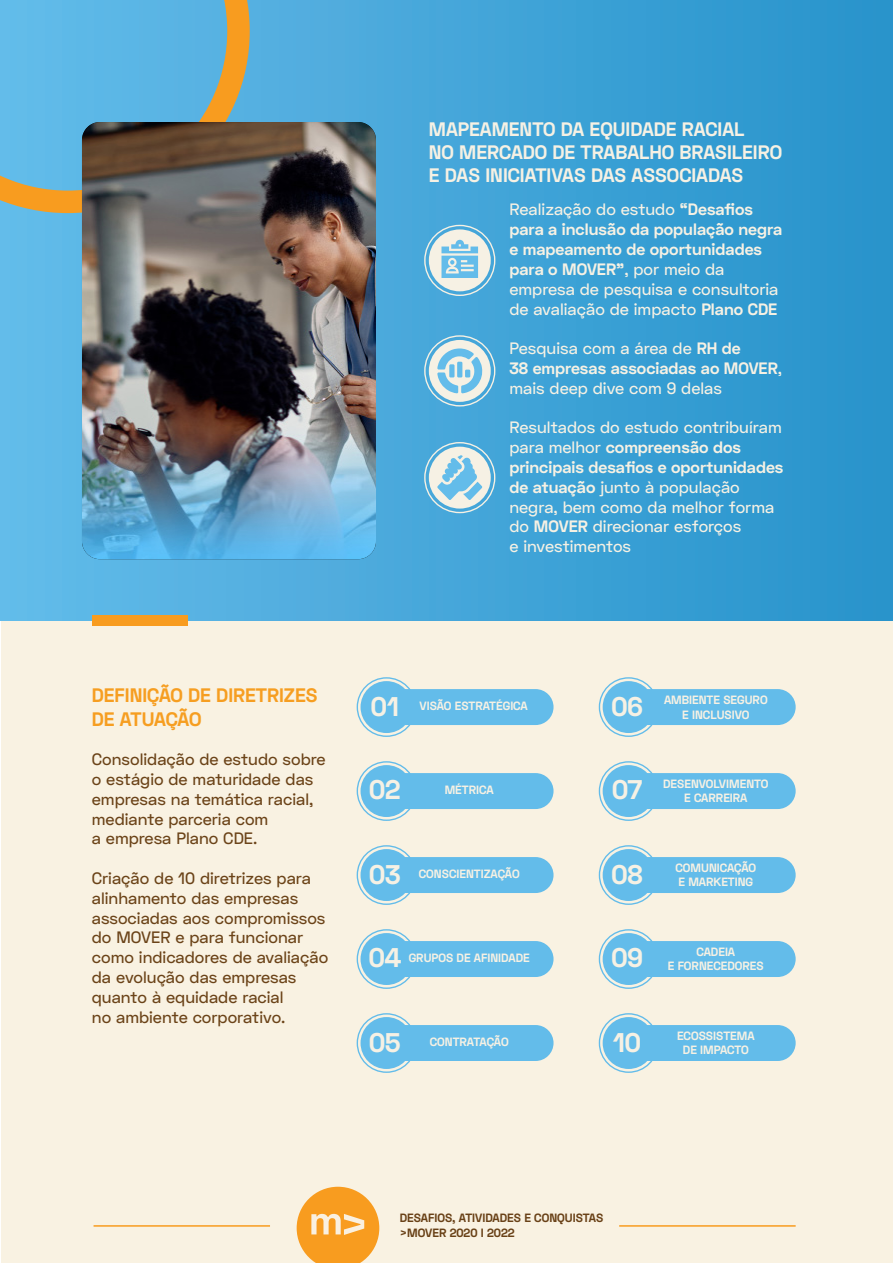
<style>
.page{position:relative;width:893px;height:1263px;background:#fff}
.page>*{position:absolute;margin:0;border:0;box-sizing:border-box;transform-origin:0 0}
.t1{font:700 27px "Space Grotesk";color:#f6f1e4}
.t2{font:700 19.5px "Space Grotesk";color:#f6f1e4}
.t3{font:700 19.5px "Space Grotesk";color:#f69e21}
.t4{font:500 16.5px/19.8px "Space Grotesk";color:#f6f1e4}
.t5{font:500 16.5px/19.8px "Space Grotesk";color:#6b4318}
.t6{font:700 16.5px "Space Grotesk";color:#f6f1e4}
.t7{font:700 12px "Space Grotesk";color:#f6f1e4}
.t8{font:700 12px/14.4px "Space Grotesk";color:#694117}
.s1{font-weight:700}
.s2{font-weight:500}
</style>
<div class="page">
<div style="left:1px;top:1px;width:891px;height:1262px;background:#f9f2e2"></div>
<hr style="left:94px;top:1225px;width:176px;height:2px;background:#f89c1f">
<hr style="left:619px;top:1225px;width:177px;height:2px;background:#f89c1f">
<svg style="left:297px;top:1187px;width:82px;height:76px"></svg>
<div style="left:0;top:0;width:893px;height:621px;background:linear-gradient(to right,#65bcea,#2793cb)"></div>
<svg style="left:0;top:0;width:250px;height:213px;background:#6fb3cd"></svg>
<div style="left:92px;top:615px;width:96px;height:11px;background:#f89c1f"></div>
<div style="left:429px;top:229px;width:62px;height:62px;background:#f6f1e4;border-radius:50%"></div>
<div style="left:429px;top:340px;width:62px;height:62px;background:#f6f1e4;border-radius:50%"></div>
<div style="left:429px;top:447px;width:62px;height:62px;background:#f6f1e4;border-radius:50%"></div>
<div style="left:424px;top:225px;width:71px;height:71px;border:1px solid #f6f1e4;border-radius:50%"></div>
<div style="left:424px;top:335px;width:71px;height:71px;border:1px solid #f6f1e4;border-radius:50%"></div>
<div style="left:424px;top:442px;width:71px;height:71px;border:1px solid #f6f1e4;border-radius:50%"></div>
<div style="left:361px;top:681px;width:51px;height:52px;background:#63bcea;border-radius:50%"></div>
<div style="left:603px;top:681px;width:52px;height:52px;background:#63bcea;border-radius:50%"></div>
<div style="left:361px;top:849px;width:51px;height:52px;background:#63bcea;border-radius:50%"></div>
<div style="left:603px;top:849px;width:52px;height:52px;background:#63bcea;border-radius:50%"></div>
<div style="left:361px;top:765px;width:51px;height:52px;background:#63bcea;border-radius:50%"></div>
<div style="left:603px;top:765px;width:52px;height:52px;background:#63bcea;border-radius:50%"></div>
<div style="left:361px;top:933px;width:51px;height:52px;background:#63bcea;border-radius:50%"></div>
<div style="left:603px;top:933px;width:52px;height:52px;background:#63bcea;border-radius:50%"></div>
<div style="left:361px;top:1017px;width:51px;height:52px;background:#63bcea;border-radius:50%"></div>
<div style="left:603px;top:1017px;width:52px;height:52px;background:#63bcea;border-radius:50%"></div>
<div style="left:357px;top:677px;width:59px;height:60px;border:1px solid #63bcea;border-radius:50%"></div>
<div style="left:599px;top:677px;width:59px;height:60px;border:1px solid #63bcea;border-radius:50%"></div>
<div style="left:357px;top:845px;width:59px;height:60px;border:1px solid #63bcea;border-radius:50%"></div>
<div style="left:599px;top:845px;width:59px;height:60px;border:1px solid #63bcea;border-radius:50%"></div>
<div style="left:357px;top:761px;width:59px;height:60px;border:1px solid #63bcea;border-radius:50%"></div>
<div style="left:599px;top:761px;width:59px;height:60px;border:1px solid #63bcea;border-radius:50%"></div>
<div style="left:357px;top:929px;width:59px;height:60px;border:1px solid #63bcea;border-radius:50%"></div>
<div style="left:599px;top:929px;width:59px;height:60px;border:1px solid #63bcea;border-radius:50%"></div>
<div style="left:357px;top:1013px;width:59px;height:60px;border:1px solid #63bcea;border-radius:50%"></div>
<div style="left:599px;top:1013px;width:59px;height:60px;border:1px solid #63bcea;border-radius:50%"></div>
<div style="left:385px;top:689px;width:168px;height:36px;background:#63bcea;border-radius:18px"></div>
<div style="left:627px;top:689px;width:169px;height:36px;background:#63bcea;border-radius:18px"></div>
<div style="left:385px;top:857px;width:168px;height:36px;background:#63bcea;border-radius:18px"></div>
<div style="left:627px;top:857px;width:169px;height:36px;background:#63bcea;border-radius:18px"></div>
<div style="left:385px;top:773px;width:168px;height:36px;background:#63bcea;border-radius:18px"></div>
<div style="left:627px;top:773px;width:169px;height:36px;background:#63bcea;border-radius:18px"></div>
<div style="left:385px;top:941px;width:168px;height:36px;background:#63bcea;border-radius:18px"></div>
<div style="left:627px;top:941px;width:169px;height:36px;background:#63bcea;border-radius:18px"></div>
<div style="left:385px;top:1025px;width:168px;height:36px;background:#63bcea;border-radius:18px"></div>
<div style="left:627px;top:1025px;width:169px;height:36px;background:#63bcea;border-radius:18px"></div>
<img style="left:82px;top:122px;width:294px;height:437px">
<svg style="left:441px;top:240px;width:37px;height:38px"></svg>
<svg style="left:437px;top:348px;width:46px;height:45px"></svg>
<svg style="left:437px;top:455px;width:45px;height:45px"></svg>
<p class="t2" style="left:429px;top:116px;width:317px">MAPEAMENTO DA EQUIDADE RACIAL</p>
<p class="t2" style="left:429px;top:140px;width:355px">NO MERCADO DE TRABALHO BRASILEIRO</p>
<p class="t2" style="left:429px;top:163px;width:316px">E DAS INICIATIVAS DAS ASSOCIADAS</p>
<p class="t4" style="left:509px;top:200px;width:245px">Realização do estudo <span class="s1">“Desafios</span></p>
<p class="t6" style="left:509px;top:219px;width:274px">para a inclusão da população negra</p>
<p class="t4" style="left:509px;top:239px;width:271px"><span class="s1">e mapeamento de oportunidades para o MOVER”</span>, por meio da empresa de pesquisa e consultoria de avaliação de impacto <span class="s1">Plano CDE</span></p>
<p class="t4" style="left:509px;top:338px;width:233px">Pesquisa com a área de <span class="s1">RH de</span></p>
<p class="t6" style="left:509px;top:357px;width:274px">38 empresas associadas ao MOVER<span class="s2">,</span></p>
<p class="t4" style="left:509px;top:378px;width:214px">mais deep dive com 9 delas</p>
<p class="t4" style="left:509px;top:418px;width:276px">Resultados do estudo contribuíram para melhor <span class="s1">compreensão dos principais desafios e oportunidades de atuação</span> junto à população negra, bem como da melhor forma do <span class="s1">MOVER</span> direcionar esforços</p>
<p class="t4" style="left:509px;top:536px;width:123px">e investimentos</p>
<p class="t3" style="left:92px;top:683px;width:227px">DEFINIÇÃO DE DIRETRIZES</p>
<p class="t3" style="left:92px;top:706px;width:111px">DE ATUAÇÃO</p>
<p class="t5" style="left:92px;top:749px;width:235px">Consolidação de estudo sobre o estágio de maturidade das empresas na temática racial, mediante parceria com</p>
<p class="t5" style="left:92px;top:829px;width:167px">a empresa Plano CDE.</p>
<p class="t5" style="left:92px;top:868px;width:238px">Criação de 10 diretrizes para alinhamento das empresas associadas aos compromissos do MOVER e para funcionar como indicadores de avaliação da evolução das empresas quanto à equidade racial</p>
<p class="t5" style="left:92px;top:1007px;width:195px">no ambiente corporativo.</p>
<p class="t1" style="left:371px;top:688px;width:29px">01</p>
<p class="t7" style="left:420px;top:698px;width:110px">VISÃO ESTRATÉGICA</p>
<p class="t1" style="left:611px;top:688px;width:33px">06</p>
<p class="t7" style="left:664px;top:692px;width:105px">AMBIENTE SEGURO</p>
<p class="t7" style="left:682px;top:706px;width:69px">E INCLUSIVO</p>
<p class="t1" style="left:369px;top:772px;width:33px">02</p>
<p class="t1" style="left:612px;top:772px;width:31px">07</p>
<p class="t7" style="left:445px;top:782px;width:50px">MÉTRICA</p>
<p class="t7" style="left:663px;top:776px;width:107px">DESENVOLVIMENTO</p>
<p class="t7" style="left:684px;top:790px;width:65px">E CARREIRA</p>
<p class="t1" style="left:369px;top:857px;width:33px">03</p>
<p class="t1" style="left:611px;top:857px;width:33px">08</p>
<p class="t7" style="left:419px;top:866px;width:102px">CONSCIENTIZAÇÃO</p>
<p class="t7" style="left:675px;top:860px;width:82px">COMUNICAÇÃO</p>
<p class="t7" style="left:678px;top:874px;width:76px">E MARKETING</p>
<p class="t1" style="left:369px;top:940px;width:34px">04</p>
<p class="t1" style="left:611px;top:940px;width:33px">09</p>
<p class="t7" style="left:409px;top:950px;width:122px">GRUPOS DE AFINIDADE</p>
<p class="t7" style="left:696px;top:944px;width:40px">CADEIA</p>
<p class="t7" style="left:668px;top:958px;width:98px">E FORNECEDORES</p>
<p class="t1" style="left:369px;top:1025px;width:33px">05</p>
<p class="t1" style="left:613px;top:1025px;width:29px">10</p>
<p class="t7" style="left:430px;top:1034px;width:80px">CONTRATAÇÃO</p>
<p class="t7" style="left:677px;top:1028px;width:79px">ECOSSISTEMA</p>
<p class="t7" style="left:683px;top:1042px;width:67px">DE IMPACTO</p>
<p class="t8" style="left:400px;top:1211px;width:205px">DESAFIOS, ATIVIDADES E CONQUISTAS &gt;MOVER 2020 I 2022</p>
</div>
